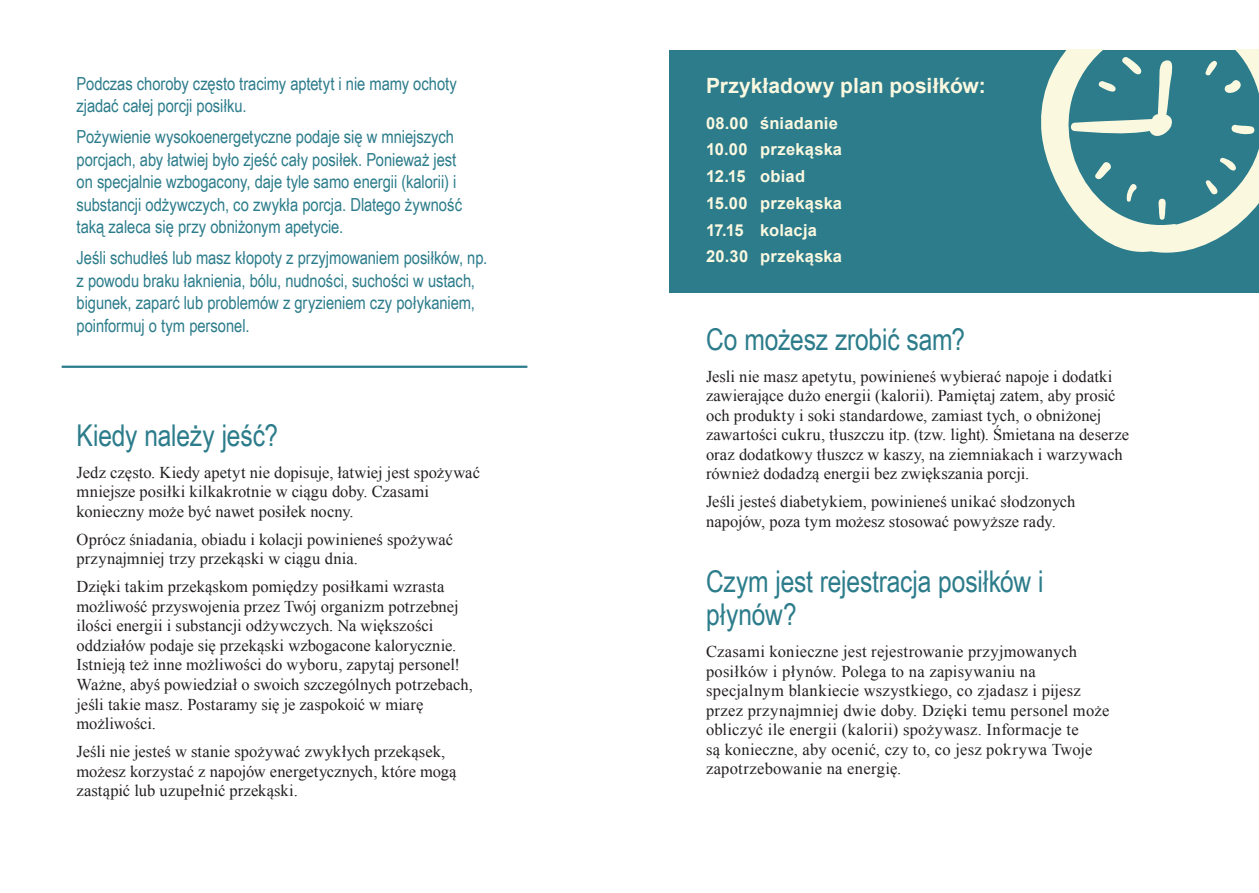
<style>
.page{position:relative;width:1259px;height:893px;background:#fff}
.page>*{position:absolute;margin:0;border:0;box-sizing:border-box;transform-origin:0 0}
.t1{font:30px/33px "Arial Narrow";letter-spacing:-.005em;color:#2c7c8b}
.t2{font:700 21px "Arial";color:#fbf8e0}
.MATEN_INGRESS{font:18px/22.5px "Arial Narrow";letter-spacing:-.005em;color:#2c7c8b}
.MATEN_BRÖDTEXT{font:16.5px/19.5px "Times New Roman";letter-spacing:.005em;color:#231f20}
.t3{font:700 16.5px/26.7px "Arial";letter-spacing:.015em;color:#fbf8e0}
</style>
<div class="page">
<div style="left:670px;top:50px;width:589px;height:242px;background:#2c7c8b"></div>
<svg style="left:1041px;top:50px;width:218px;height:203px"></svg>
<svg style="left:1069px;top:56px;width:104px;height:81px"></svg>
<svg style="left:1204px;top:60px;width:13px;height:17px"></svg>
<svg style="left:1224px;top:78px;width:18px;height:15px"></svg>
<svg style="left:1229px;top:124px;width:26px;height:11px"></svg>
<svg style="left:1218px;top:157px;width:18px;height:14px"></svg>
<svg style="left:1205px;top:179px;width:13px;height:17px"></svg>
<svg style="left:1158px;top:198px;width:8px;height:22px"></svg>
<svg style="left:1126px;top:181px;width:13px;height:21px"></svg>
<svg style="left:1093px;top:159px;width:20px;height:22px"></svg>
<hr style="left:62px;top:366px;width:465px;height:2px;background:#2c7c8b">
<p class="MATEN_INGRESS" style="left:77px;top:71px;width:382px">Podczas choroby często tracimy aptetyt i nie mamy ochoty zjadać całej porcji posiłku.</p>
<p class="MATEN_INGRESS" style="left:77px;top:125px;width:387px">Pożywienie wysokoenergetyczne podaje się w mniejszych porcjach, aby łatwiej było zjeść cały posiłek. Ponieważ jest on specjalnie wzbogacony, daje tyle samo energii (kalorii) i substancji odżywczych, co zwykła porcja. Dlatego żywność taką zaleca się przy obniżonym apetycie.</p>
<p class="MATEN_INGRESS" style="left:77px;top:246px;width:412px">Jeśli schudłeś lub masz kłopoty z przyjmowaniem posiłków, np. z powodu braku łaknienia, bólu, nudności, suchości w ustach, bigunek, zaparć lub problemów z gryzieniem czy połykaniem, poinformuj o tym personel.</p>
<h2 class="t1" style="left:77px;top:417px;width:203px">Kiedy należy jeść?</h2>
<p class="MATEN_BRÖDTEXT" style="left:77px;top:462px;width:405px">Jedz często. Kiedy apetyt nie dopisuje, łatwiej jest spożywać mniejsze posiłki kilkakrotnie w ciągu doby. Czasami konieczny może być nawet posiłek nocny.</p>
<p class="MATEN_BRÖDTEXT" style="left:77px;top:529px;width:378px">Oprócz śniadania, obiadu i kolacji powinieneś spożywać przynajmniej trzy przekąski w ciągu dnia.</p>
<p class="MATEN_BRÖDTEXT" style="left:77px;top:577px;width:398px">Dzięki takim przekąskom pomiędzy posiłkami wzrasta możliwość przyswojenia przez Twój organizm potrzebnej ilości energii i substancji odżywczych. Na większości oddziałów podaje się przekąski wzbogacone kalorycznie.<br>Istnieją też inne możliwości do wyboru, zapytaj personel!<br>Ważne, abyś powiedział o swoich szczególnych potrzebach, jeśli takie masz. Postaramy się je zaspokoić w miarę możliwości.</p>
<p class="MATEN_BRÖDTEXT" style="left:77px;top:741px;width:381px">Jeśli nie jesteś w stanie spożywać zwykłych przekąsek, możesz korzystać z napojów energetycznych, które mogą zastąpić lub uzupełnić przekąski.</p>
<h2 class="t2" style="left:706px;top:72px;width:281px">Przykładowy plan posiłków:</h2>
<p class="t3" style="left:706px;top:110px;width:138px">08.00 śniadanie<br>10.00 przekąska<br>12.15 obiad<br>15.00 przekąska<br>17.15 kolacja<br>20.30 przekąska</p>
<h2 class="t1" style="left:706px;top:321px;width:261px">Co możesz zrobić sam?</h2>
<p class="MATEN_BRÖDTEXT" style="left:706px;top:366px;width:424px">Jesli nie masz apetytu, powinieneś wybierać napoje i dodatki zawierające dużo energii (kalorii). Pamiętaj zatem, aby prosić och produkty i soki standardowe, zamiast tych, o obniżonej zawartości cukru, tłuszczu itp. (tzw. light). Śmietana na deserze oraz dodatkowy tłuszcz w kaszy, na ziemniakach i warzywach również dodadzą energii bez zwiększania porcji.</p>
<p class="MATEN_BRÖDTEXT" style="left:706px;top:492px;width:371px">Jeśli jesteś diabetykiem, powinieneś unikać słodzonych napojów, poza tym możesz stosować powyższe rady.</p>
<h2 class="t1" style="left:706px;top:564px;width:339px">Czym jest rejestracja posiłków i płynów?</h2>
<p class="MATEN_BRÖDTEXT" style="left:706px;top:642px;width:405px">Czasami konieczne jest rejestrowanie przyjmowanych posiłków i płynów. Polega to na zapisywaniu na specjalnym blankiecie wszystkiego, co zjadasz i pijesz przez przynajmniej dwie doby. Dzięki temu personel może obliczyć ile energii (kalorii) spożywasz. Informacje te<br>są konieczne, aby ocenić, czy to, co jesz pokrywa Twoje zapotrzebowanie na energię.</p>
</div>
